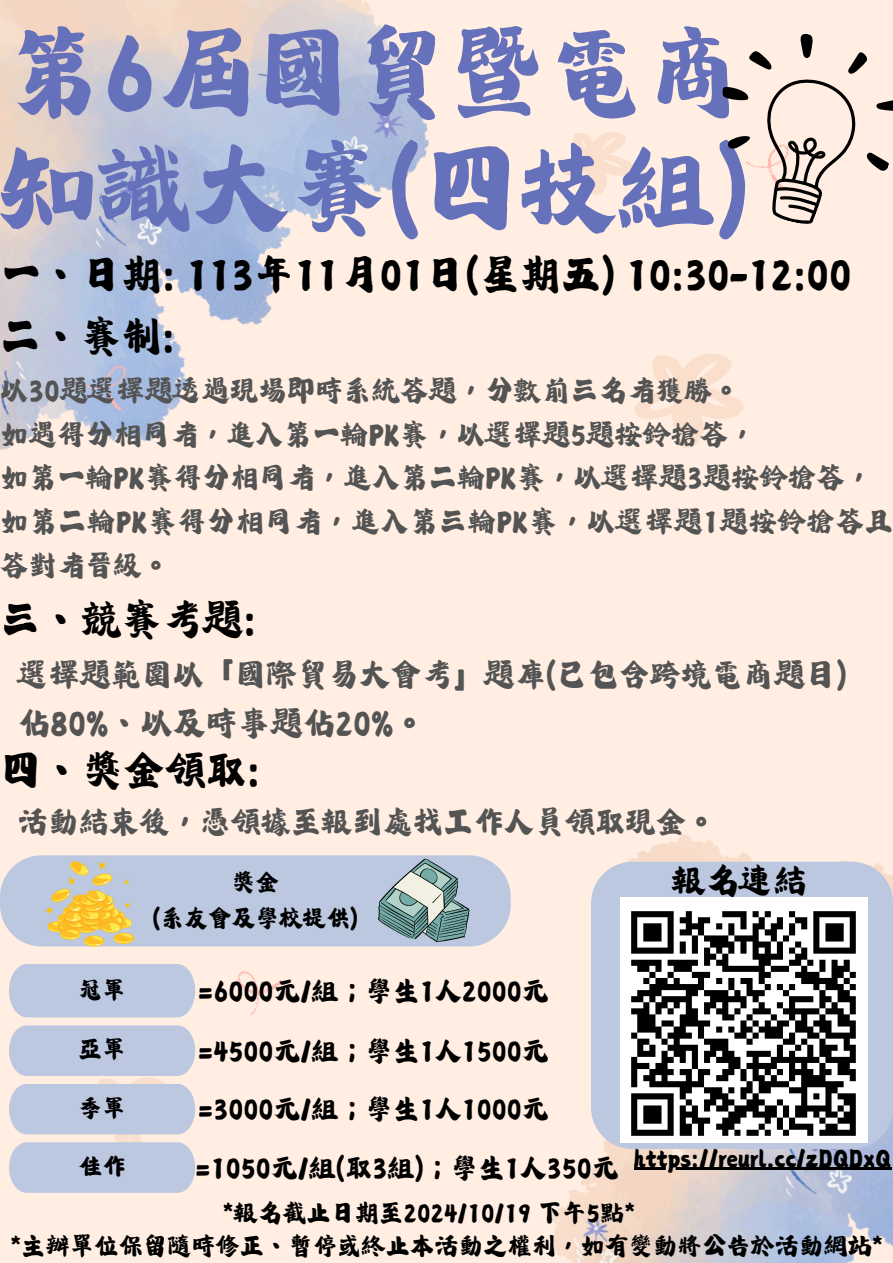
<style>
.page{position:relative;width:893px;height:1263px;background:#ffeee1}
.page>*{position:absolute;margin:0;border:0;box-sizing:border-box;transform-origin:0 0}
.t1{font:108.38px/115.9px "Canva All Rivers Run Inthe Sea TC";color:#6671bb}
.t2{font:45.75px "Canva All Rivers Run Inthe Sea TC";color:#000}
.t3{font:45px "Canva All Rivers Run Inthe Sea TC";color:#000}
.t4{font:37.5px "Canva All Rivers Run Inthe Sea TC";color:#000}
.t5{font:36px "Canva All Rivers Run Inthe Sea TC";color:#545454}
.t6{font:34.5px "Canva All Rivers Run Inthe Sea TC";color:#545454}
.t7{font:33.75px "Canva All Rivers Run Inthe Sea TC";color:#545454}
.t8{font:31.5px/43.9px "Canva All Rivers Run Inthe Sea TC";color:#545454}
.t9{font:30px "Canva All Rivers Run Inthe Sea TC";color:#000}
.t10{font:27px "Canva All Rivers Run Inthe Sea TC";color:#000}
.t11{font:26.25px "Canva All Rivers Run Inthe Sea TC";color:#000}
.t12{font:26.17px "Canva All Rivers Run Inthe Sea TC";color:#000}
</style>
<div class="page">
<img style="left:0;top:0;width:429px;height:450px">
<img style="left:550px;top:834px;width:343px;height:429px">
<svg style="left:635px;top:353px;width:108px;height:95px"></svg>
<svg style="left:561px;top:132px;width:73px;height:63px"></svg>
<svg style="left:81px;top:352px;width:61px;height:59px;background:#afbedf"></svg>
<svg style="left:237px;top:971px;width:46px;height:45px"></svg>
<div style="left:0;top:855px;width:511px;height:91px;background:#bcc7e0"></div>
<div style="left:9px;top:964px;width:186px;height:53px;background:#bcc7e0"></div>
<svg style="left:9px;top:1025px;width:186px;height:168px;background:#c4cbdf"></svg>
<svg style="left:722px;top:34px;width:171px;height:190px"></svg>
<svg style="left:373px;top:855px;width:105px;height:92px;background:#9db2ba"></svg>
<img style="left:46px;top:862px;width:87px;height:85px">
<svg style="left:591px;top:862px;width:302px;height:287px;background:#bfc9e0"></svg>
<img style="left:620px;top:897px;width:247px;height:245px">
<hr style="left:634px;top:1167px;width:257px;height:2px;background:#000">
<h1 class="t1" style="left:-2px;top:15px;width:753px">第6屆國貿暨電商知識大賽(四技組)</h1>
<h3 class="t3" style="left:0;top:252px;width:853px">一、日期: 113年11月01日(星期五) 10:30-12:00</h3>
<h2 class="t3" style="left:0;top:314px;width:177px">二、賽制:</h2>
<p class="t8" style="left:0;top:368px;width:894px">以30題選擇題透過現場即時系統答題，分數前三名者獲勝。<br>如遇得分相同者，進入第一輪PK賽，以選擇題5題按鈴搶答，<br>如第一輪PK賽得分相同者，進入第二輪PK賽，以選擇題3題按鈴搶答，如第二輪PK賽得分相同者，進入第三輪PK賽，以選擇題1題按鈴搶答且答對者晉級。</p>
<h3 class="t3" style="left:0;top:597px;width:258px">三、競賽考題:</h3>
<p class="t6" style="left:18px;top:657px;width:830px">選擇題範圍以「國際貿易大會考」題庫(已包含跨境電商題目)</p>
<p class="t5" style="left:18px;top:705px;width:409px">佔80%、以及時事題佔20%。</p>
<p class="t2" style="left:0;top:748px;width:262px">四、獎金領取:</p>
<h3 class="t7" style="left:18px;top:805px;width:700px">活動結束後，憑領據至報到處找工作人員領取現金。</h3>
<h2 class="t11" style="left:78px;top:977px;width:49px">冠軍</h2>
<p class="t11" style="left:78px;top:1036px;width:49px">亞軍</p>
<h2 class="t11" style="left:78px;top:1095px;width:49px">季軍</h2>
<p class="t11" style="left:78px;top:1153px;width:49px">佳作</p>
<p class="t11" style="left:232px;top:869px;width:49px">獎金</p>
<p class="t11" style="left:153px;top:905px;width:207px">(系友會及學校提供)</p>
<p class="t4" style="left:672px;top:862px;width:137px">報名連結</p>
<p class="t9" style="left:198px;top:976px;width:352px">=6000元/組；學生1人2000元</p>
<p class="t9" style="left:198px;top:1036px;width:352px">=4500元/組；學生1人1500元</p>
<p class="t9" style="left:198px;top:1094px;width:352px">=3000元/組；學生1人1000元</p>
<p class="t9" style="left:195px;top:1152px;width:425px">=1050元/組(取3組)；學生1人350元</p>
<h5 class="t12" style="left:634px;top:1145px;width:259px">https://reurl.cc/zDQDxQ</h5>
<p class="t10" style="left:223px;top:1199px;width:414px">*報名截止日期至2024/10/19 下午5點*</p>
<p class="t10" style="left:10px;top:1233px;width:873px">*主辦單位保留隨時修正、暫停或終止本活動之權利，如有變動將公告於活動網站*</p>
</div>
